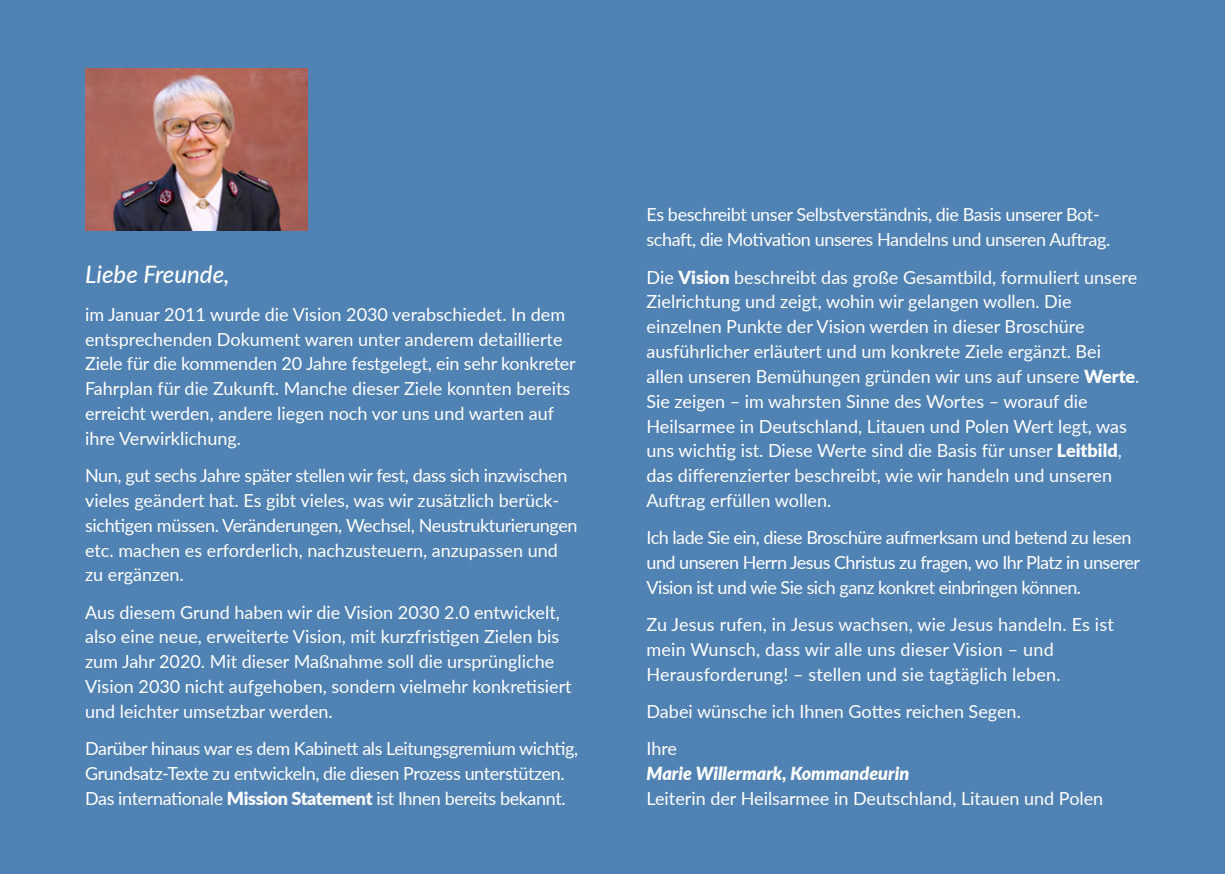
<style>
.page{position:relative;width:1225px;height:874px;background:#fff}
.page>*{position:absolute;margin:0;border:0;box-sizing:border-box;transform-origin:0 0}
.t1{font:italic 500 24px "Lato";color:#fff}
.t2{font:18px/24.8px "Lato";color:#fff}
.t3{font:18px/24.8px "Lato";letter-spacing:-.02em;color:#fff}
.t4{font:18px/24.8px "Lato";letter-spacing:-.03em;color:#fff}
.t5{font:italic 900 18px "Lato";color:#fff}
.s1{font-weight:900}
</style>
<div class="page">
<div style="left:0;top:0;width:1225px;height:873px;background:#5082b4"></div>
<img style="left:85px;top:68px;width:223px;height:162px">
<p class="t1" style="left:85px;top:257px;width:146px">Liebe Freunde,</p>
<p class="t2" style="left:85px;top:301px;width:492px">im Januar 2011 wurde die Vision 2030 verabschiedet. In dem entsprechenden Dokument waren unter anderem detaillierte Ziele für die kommenden 20 Jahre festgelegt, ein sehr konkreter Fahrplan für die Zukunft. Manche dieser Ziele konnten bereits erreicht werden, andere liegen noch vor uns und warten auf ihre Verwirklichung.</p>
<p class="t3" style="left:85px;top:462px;width:494px">Nun, gut sechs Jahre später stellen wir fest, dass sich inzwischen vieles geändert hat. Es gibt vieles, was wir zusätzlich berück&shy;sichtigen müssen. Veränderungen, Wechsel, Neustrukturierungen etc. machen es erforderlich, nachzusteuern, anzupassen und zu ergänzen.</p>
<p class="t2" style="left:85px;top:598px;width:488px">Aus diesem Grund haben wir die Vision 2030 2.0 entwickelt, also eine neue, erweiterte Vision, mit kurzfristigen Zielen bis zum Jahr 2020. Mit dieser Maßnahme soll die ursprüngliche Vision 2030 nicht aufgehoben, sondern vielmehr konkretisiert und leichter umsetzbar werden.</p>
<p class="t3" style="left:85px;top:735px;width:495px">Darüber hinaus war es dem Kabinett als Leitungsgremium wichtig,<br>Grundsatz-Texte zu entwickeln, die diesen Prozess unterstützen.<br>Das internationale <span class="s1">Mission Statement</span> ist Ihnen bereits bekannt.</p>
<p class="t3" style="left:646px;top:202px;width:465px">Es beschreibt unser Selbstverständnis, die Basis unserer Bot&shy;schaft, die Motivation unseres Handelns und unseren Auftrag.</p>
<p class="t2" style="left:646px;top:264px;width:494px">Die <span class="s1">Vision</span> beschreibt das große Gesamtbild, formuliert unsere Zielrichtung und zeigt, wohin wir gelangen wollen. Die einzelnen Punkte der Vision werden in dieser Broschüre ausführlicher erläutert und um konkrete Ziele ergänzt. Bei allen unseren Bemühungen gründen wir uns auf unsere <span class="s1">Werte</span>.</p>
<p class="t2" style="left:646px;top:388px;width:482px">Sie zeigen – im wahrsten Sinne des Wortes – worauf die Heilsarmee in Deutschland, Litauen und Polen Wert legt, was uns wichtig ist. Diese Werte sind die Basis für unser <span class="s1">Leitbild</span>, das differenzierter beschreibt, wie wir handeln und unseren Auftrag erfüllen wollen.</p>
<p class="t4" style="left:646px;top:524px;width:495px">Ich lade Sie ein, diese Broschüre aufmerksam und betend zu lesen und unseren Herrn Jesus Christus zu fragen, wo Ihr Platz in unserer<br>Vision ist und wie Sie sich ganz konkret einbringen können.</p>
<p class="t2" style="left:646px;top:611px;width:469px">Zu Jesus rufen, in Jesus wachsen, wie Jesus handeln. Es ist mein Wunsch, dass wir alle uns dieser Vision – und<br>Herausforderung! – stellen und sie tagtäglich leben.</p>
<p class="t2" style="left:646px;top:697px;width:376px">Dabei wünsche ich Ihnen Gottes reichen Segen.</p>
<p class="t2" style="left:646px;top:735px;width:32px">Ihre</p>
<p class="t5" style="left:646px;top:759px;width:264px">Marie Willermark, Kommandeurin</p>
<p class="t2" style="left:646px;top:784px;width:458px">Leiterin der Heilsarmee in Deutschland, Litauen und Polen</p>
</div>
